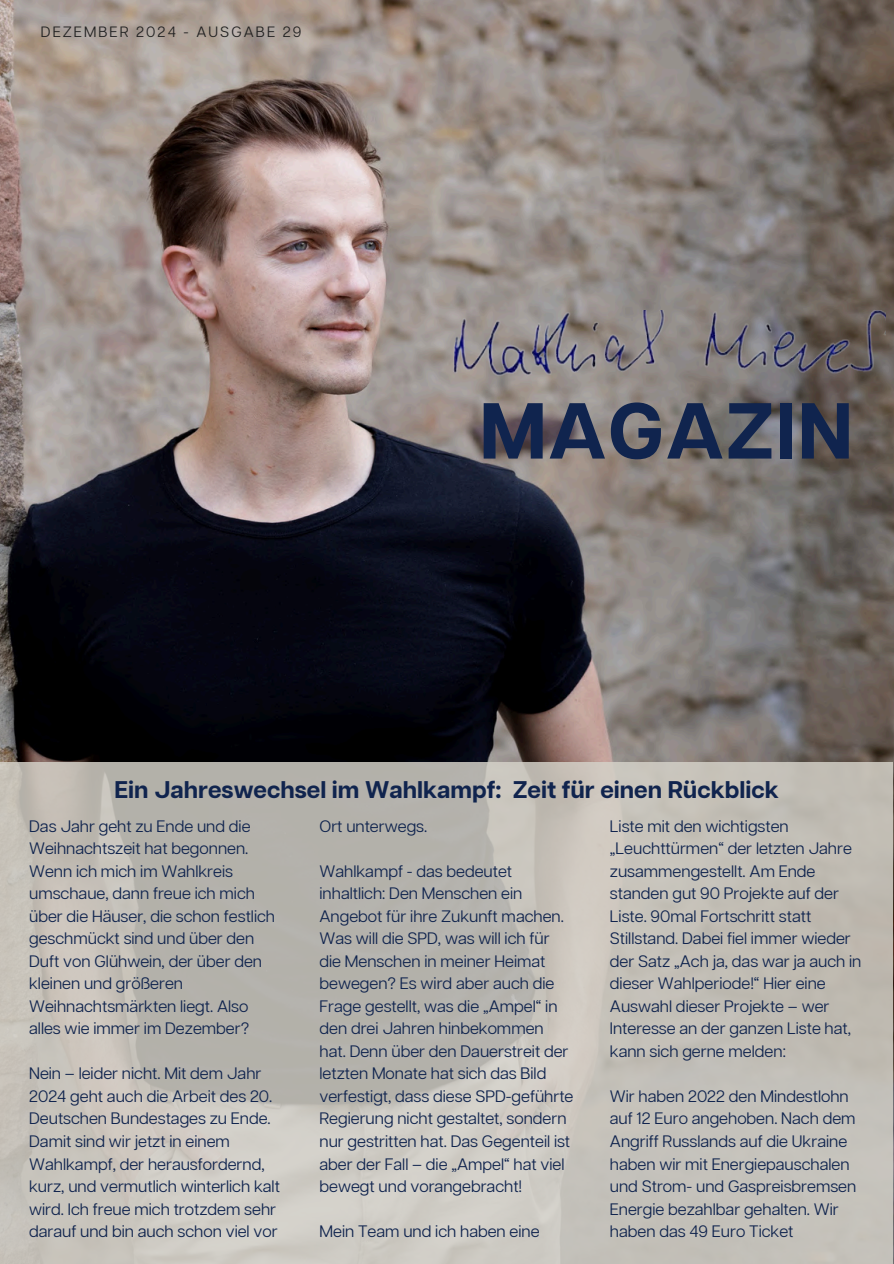
<style>
.page{position:relative;width:894px;height:1264px;background:#fff}
.page>*{position:absolute;margin:0;border:0;box-sizing:border-box;transform-origin:0 0}
.t1{font:700 79.05px "Articulat CF";letter-spacing:.02em;color:#10244e}
.t2{font:700 24px "Articulat CF";color:#10244e}
.t3{font:16.5px/22.5px "Articulat CF";color:#10244e}
.t4{font:14.85px "Articulat CF";letter-spacing:.14em;color:#222}
</style>
<div class="page">
<img style="left:0;top:0;width:893px;height:1263px">
<img style="left:430px;top:310px;width:455px;height:78px">
<svg style="left:0;top:762px;width:892px;height:501px;background:#c2beb7"></svg>
<p class="t4" style="left:41px;top:25px;width:262px">DEZEMBER 2024 - AUSGABE 29</p>
<p class="t1" style="left:479px;top:395px;width:375px">MAGAZIN</p>
<p class="t2" style="left:115px;top:778px;width:665px">Ein Jahreswechsel im Wahlkampf: Zeit für einen Rückblick</p>
<h3 class="t3" style="left:29px;top:815px;width:247px">Das Jahr geht zu Ende und die<br>Weihnachtszeit hat begonnen.<br>Wenn ich mich im Wahlkreis umschaue, dann freue ich mich über die Häuser, die schon festlich geschmückt sind und über den<br>Duft von Glühwein, der über den kleinen und größeren<br>Weihnachtsmärkten liegt. Also alles wie immer im Dezember?</h3>
<p class="t3" style="left:29px;top:1063px;width:252px">Nein – leider nicht. Mit dem Jahr<br>2024 geht auch die Arbeit des 20.<br>Deutschen Bundestages zu Ende.<br>Damit sind wir jetzt in einem<br>Wahlkampf, der herausfordernd, kurz, und vermutlich winterlich kalt wird. Ich freue mich trotzdem sehr darauf und bin auch schon viel vor</p>
<h1 class="t3" style="left:319px;top:815px;width:109px">Ort unterwegs.</h1>
<h2 class="t3" style="left:319px;top:860px;width:255px">Wahlkampf - das bedeutet inhaltlich: Den Menschen ein<br>Angebot für ihre Zukunft machen.<br>Was will die SPD, was will ich für die Menschen in meiner Heimat bewegen? Es wird aber auch die<br>Frage gestellt, was die „Ampel“ in den drei Jahren hinbekommen hat. Denn über den Dauerstreit der letzten Monate hat sich das Bild verfestigt, dass diese SPD-geführte<br>Regierung nicht gestaltet, sondern nur gestritten hat. Das Gegenteil ist aber der Fall – die „Ampel“ hat viel bewegt und vorangebracht!</h2>
<p class="t3" style="left:319px;top:1220px;width:221px">Mein Team und ich haben eine</p>
<p class="t3" style="left:609px;top:815px;width:253px">Liste mit den wichtigsten „Leuchttürmen“ der letzten Jahre zusammengestellt. Am Ende standen gut 90 Projekte auf der<br>Liste. 90mal Fortschritt statt<br>Stillstand. Dabei fiel immer wieder der Satz „Ach ja, das war ja auch in dieser Wahlperiode!“ Hier eine<br>Auswahl dieser Projekte – wer<br>Interesse an der ganzen Liste hat, kann sich gerne melden:</p>
<p class="t3" style="left:609px;top:1085px;width:248px">Wir haben 2022 den Mindestlohn auf 12 Euro angehoben. Nach dem<br>Angriff Russlands auf die Ukraine haben wir mit Energiepauschalen und Strom- und Gaspreisbremsen<br>Energie bezahlbar gehalten. Wir haben das 49 Euro Ticket</p>
</div>
